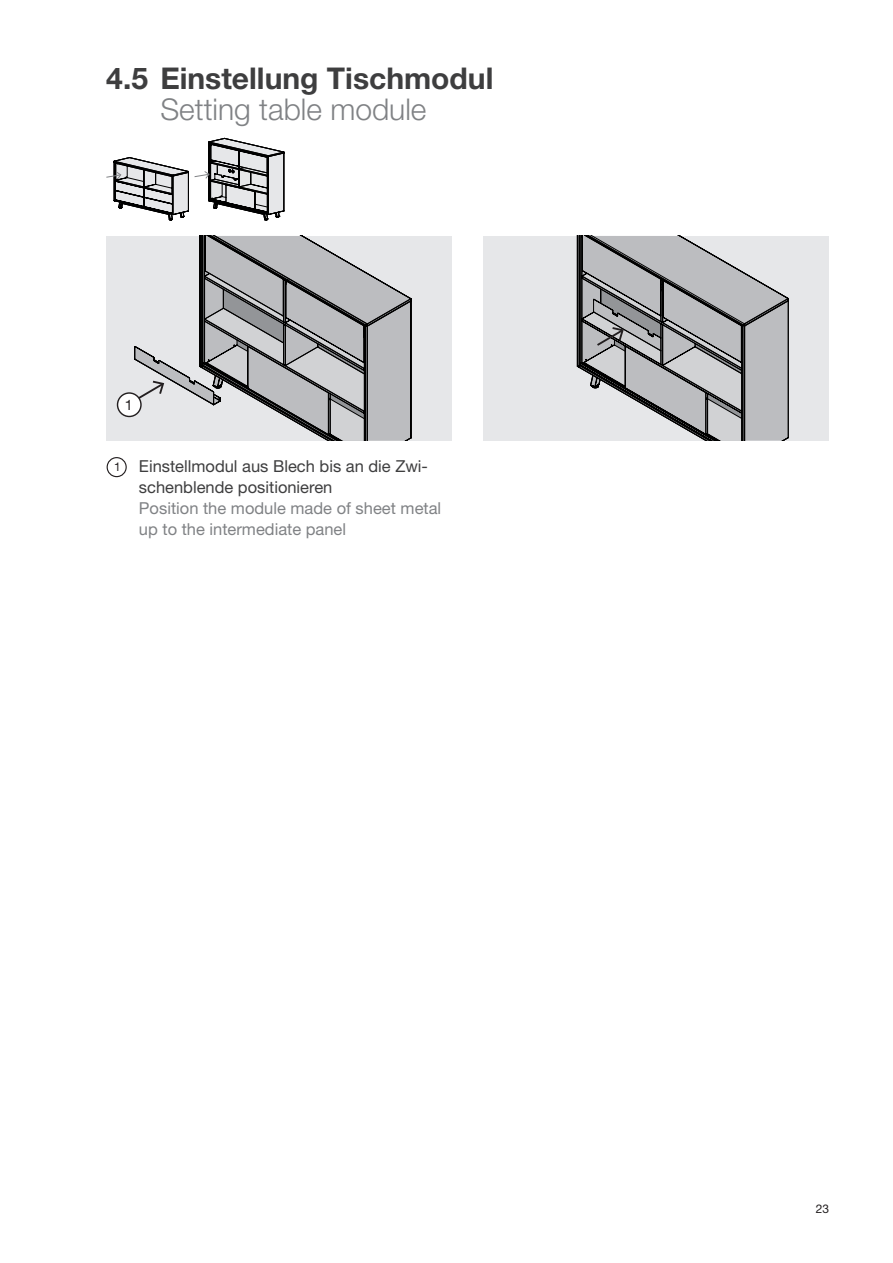
<style>
.page{position:relative;width:893px;height:1263px;background:#fff}
.page>*{position:absolute;margin:0;border:0;box-sizing:border-box;transform-origin:0 0}
.Headline_DEUTSCH{font:700 30px "Helvetica Neue LT Pro";color:#3e3e3f}
.Headline_ENGLISCH{font:300 30px "Helvetica Neue LT Pro";color:#808285}
._0_-_Beschreibungen{font:16.5px/21px "Helvetica Neue LT Pro";color:#3e3e3f}
._0_-_Beschreibungen-2{font:16.5px/21px "Helvetica Neue LT Pro";color:#808285}
.t1{font:14.25px "Helvetica Neue LT Pro";color:#231f20}
.t2{font:12px "Helvetica Neue LT Pro";color:#231f20}
.t3{font:12px "Helvetica Neue LT Std";color:#231f20}
</style>
<div class="page">
<svg style="left:106px;top:138px;width:178px;height:82px"></svg>
<div style="left:483px;top:236px;width:346px;height:204px;background:#e6e7e9"></div>
<svg style="left:576px;top:236px;width:213px;height:205px"></svg>
<div style="left:106px;top:236px;width:346px;height:205px;background:#e6e7e9"></div>
<svg style="left:135px;top:236px;width:276px;height:205px"></svg>
<div style="left:118px;top:393px;width:23px;height:23px;background:#fff;border-radius:50%"></div>
<div style="left:117px;top:392px;width:25px;height:25px;border:1px solid #231f20;border-radius:50%"></div>
<div style="left:107px;top:457px;width:20px;height:20px;border:1px solid #231f20;border-radius:50%"></div>
<p class="Headline_DEUTSCH" style="left:106px;top:60px;width:389px">4.5 Einstellung Tischmodul</p>
<p class="Headline_ENGLISCH" style="left:160px;top:91px;width:268px">Setting table module</p>
<p class="t1" style="left:125px;top:396px;width:9px">1</p>
<p class="t3" style="left:114px;top:460px;width:8px">1</p>
<p class="_0_-_Beschreibungen" style="left:139px;top:455px;width:291px">Einstellmodul aus Blech bis an die Zwi&shy;schenblende positionieren</p>
<p class="_0_-_Beschreibungen-2" style="left:139px;top:497px;width:304px">Position the module made of sheet metal up to the intermediate panel</p>
<p class="t2" style="left:816px;top:1201px;width:15px">23</p>
</div>
